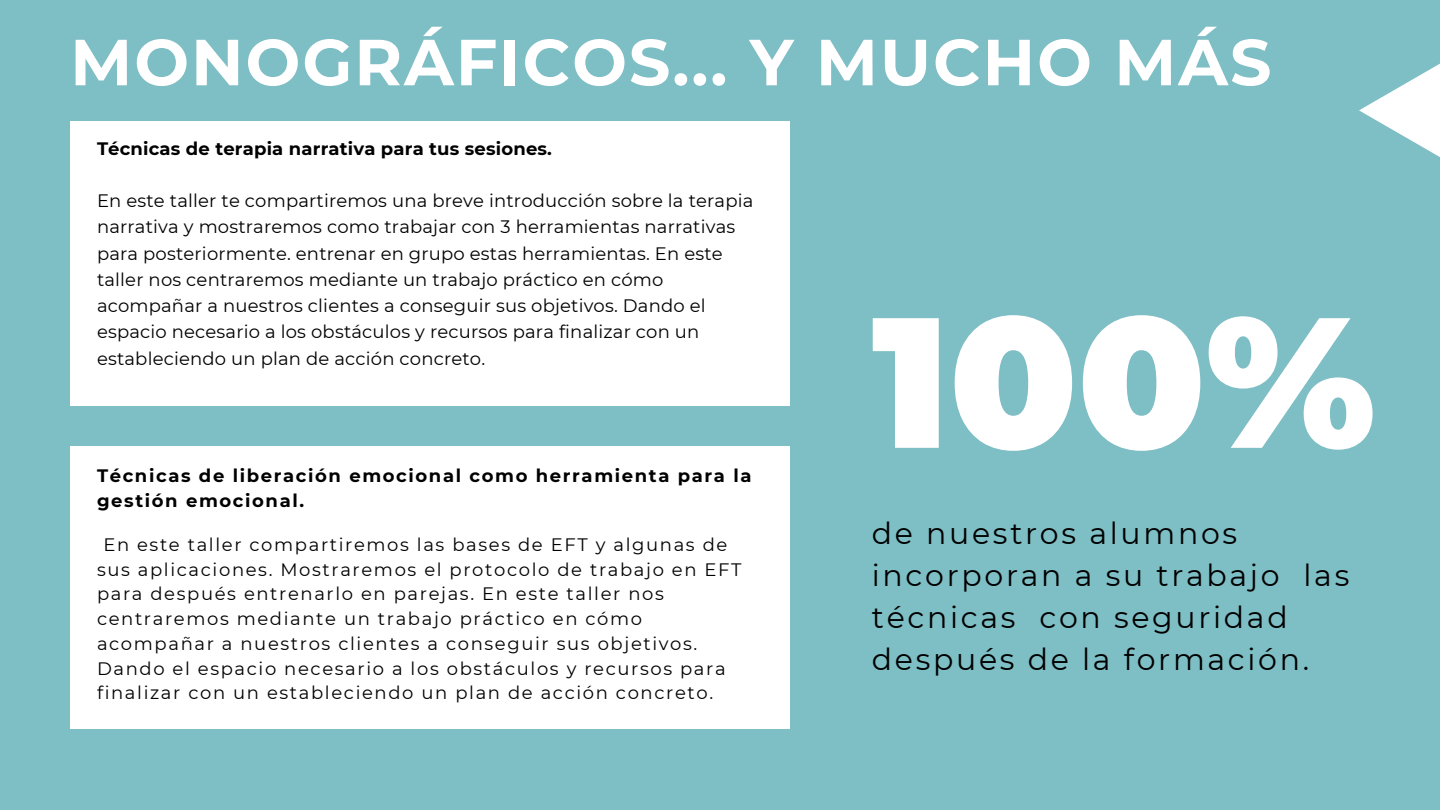
<style>
.page{position:relative;width:1440px;height:810px;background:#7ebec5}
.page>*{position:absolute;margin:0;border:0;box-sizing:border-box;transform-origin:0 0}
.t1{font:900 185.2px "Montserrat";color:#fff}
.t2{font:700 65px "Montserrat";letter-spacing:.03em;color:#fff}
.t3{font:30px/42px "Montserrat";letter-spacing:.09em;color:#000}
.t4{font:18px/26.2px "Montserrat";letter-spacing:.01em;color:#000}
.t5{font:18px/24.8px "Montserrat";letter-spacing:.09em;color:#000}
.t6{font:700 18px/24.8px "Montserrat";letter-spacing:.09em;color:#000}
.t7{font:700 18px "Montserrat";letter-spacing:.01em;color:#000}
</style>
<div class="page">
<div style="left:70px;top:446px;width:720px;height:283px;background:#fff"></div>
<svg style="left:1359px;top:63px;width:81px;height:94px"></svg>
<div style="left:70px;top:121px;width:720px;height:284px;background:#fff"></div>
<h2 class="t2" style="left:70px;top:22px;width:1203px">MONOGRÁFICOS... Y MUCHO MÁS</h2>
<p class="t7" style="left:97px;top:137px;width:457px">Técnicas de terapia narrativa para tus sesiones.</p>
<p class="t4" style="left:97px;top:187px;width:658px">En este taller te compartiremos una breve introducción sobre la terapia narrativa y mostraremos como trabajar con 3 herramientas narrativas para posteriormente. entrenar en grupo estas herramientas. En este taller nos centraremos mediante un trabajo práctico en cómo acompañar a nuestros clientes a conseguir sus objetivos. Dando el espacio necesario a los obstáculos y recursos para finalizar con un estableciendo un plan de acción concreto.</p>
<p class="t6" style="left:97px;top:463px;width:656px">Técnicas de liberación emocional como herramienta para la gestión emocional.</p>
<p class="t5" style="left:97px;top:532px;width:646px;text-indent:6px">En este taller compartiremos las bases de EFT y algunas de sus aplicaciones. Mostraremos el protocolo de trabajo en EFT para después entrenarlo en parejas. En este taller nos centraremos mediante un trabajo práctico en cómo acompañar a nuestros clientes a conseguir sus objetivos.<br>Dando el espacio necesario a los obstáculos y recursos para finalizar con un estableciendo un plan de acción concreto.</p>
<h1 class="t1" style="left:872px;top:269px;width:505px">100%</h1>
<h3 class="t3" style="left:872px;top:512px;width:479px">de nuestros alumnos incorporan a su trabajo las técnicas con seguridad después de la formación.</h3>
</div>
